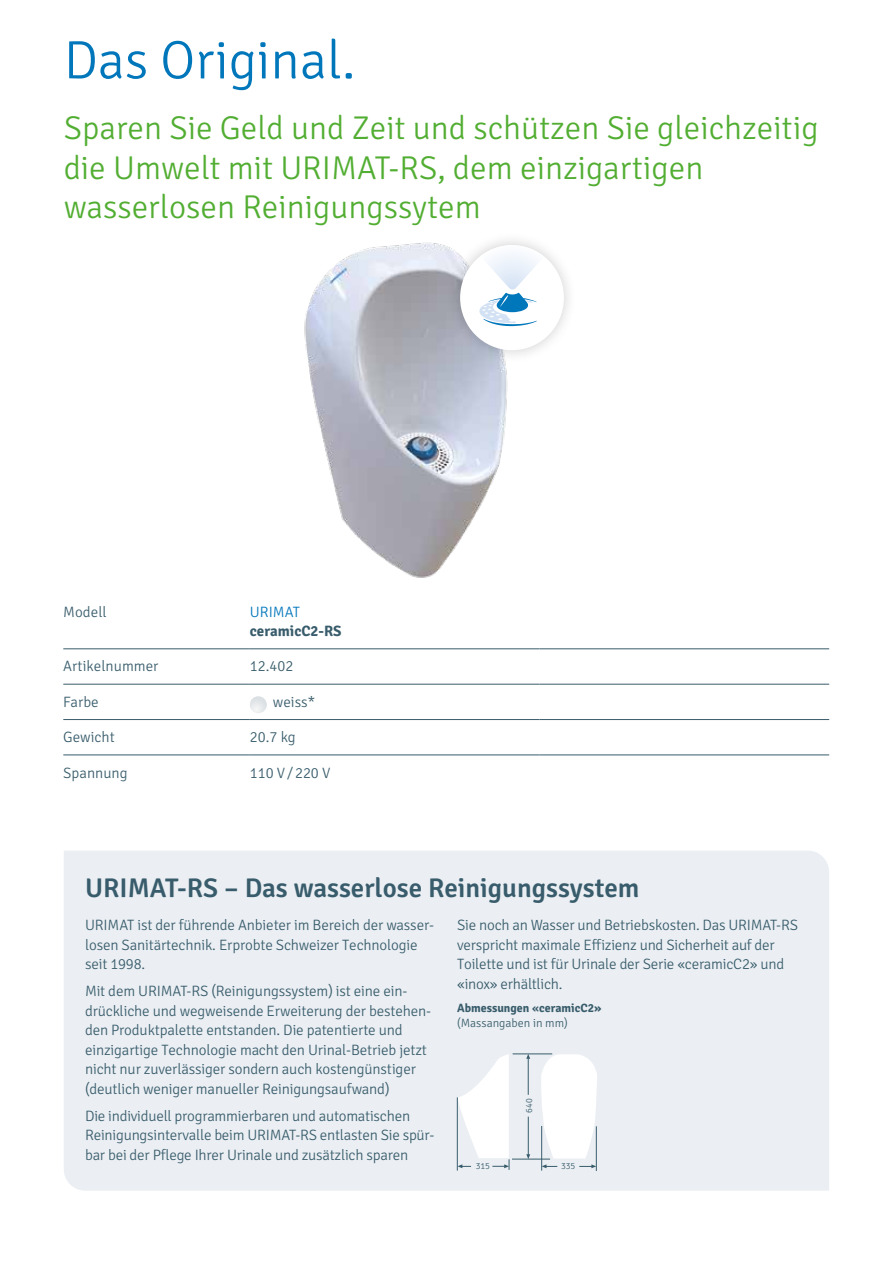
<style>
.page{position:relative;width:893px;height:1263px;background:#fff}
.page>*{position:absolute;margin:0;border:0;box-sizing:border-box;transform-origin:0 0}
.t1{font:300 54px "Signika Negative";color:#0076bb}
.t2{font:300 33px/39.6px "Signika Negative";color:#52ae32}
.t3{font:600 27px "Signika Negative";color:#385c6b}
.t4{font:300 15px/19.5px "Signika Negative";letter-spacing:-.01em;color:#385c6b}
.t5{font:700 15px "Signika Negative";color:#385c6b}
.t6{font:300 15px "Signika Negative";color:#0076bb}
.t7{font:700 12px/15.6px "Signika Negative";color:#385c6b}
.t8{font:300 9px "Signika Negative";color:#385c6b}
.s1{font-weight:600}
.s2{font-weight:300}
</style>
<div class="page">
<div style="left:64px;top:851px;width:765px;height:340px;background:#ebeff3"></div>
<img style="left:231px;top:242px;width:322px;height:408px">
<svg style="left:526px;top:1055px;width:4px;height:4px"></svg>
<svg style="left:526px;top:1154px;width:4px;height:5px"></svg>
<svg style="left:541px;top:1054px;width:56px;height:104px"></svg>
<hr style="left:513px;top:1054px;width:39px;height:1px;background:#385c6b">
<hr style="left:512px;top:1159px;width:38px;height:1px;background:#385c6b">
<hr style="left:528px;top:1058px;width:1px;height:37px;background:#385c6b">
<hr style="left:528px;top:1116px;width:1px;height:39px;background:#385c6b">
<svg style="left:542px;top:1164px;width:15px;height:4px"></svg>
<svg style="left:579px;top:1164px;width:17px;height:4px"></svg>
<svg style="left:457px;top:1054px;width:53px;height:116px"></svg>
<hr style="left:541px;top:1126px;width:1px;height:44px;background:#385c6b">
<hr style="left:596px;top:1126px;width:1px;height:45px;background:#385c6b">
<hr style="left:457px;top:1097px;width:1px;height:73px;background:#385c6b">
<div style="left:446px;top:231px;width:132px;height:133px;background:#000;opacity:.2"></div>
<div style="left:460px;top:245px;width:104px;height:105px;background:#fff;border-radius:50%"></div>
<svg style="left:479px;top:245px;width:65px;height:81px"></svg>
<hr style="left:63px;top:648px;width:187px;height:1px;background:#385c6b">
<hr style="left:250px;top:648px;width:289px;height:1px;background:#385c6b">
<hr style="left:539px;top:648px;width:290px;height:1px;background:#385c6b">
<hr style="left:63px;top:684px;width:187px;height:1px;background:#385c6b">
<hr style="left:250px;top:684px;width:289px;height:1px;background:#385c6b">
<hr style="left:539px;top:684px;width:290px;height:1px;background:#385c6b">
<hr style="left:63px;top:719px;width:187px;height:1px;background:#385c6b">
<hr style="left:250px;top:719px;width:289px;height:1px;background:#385c6b">
<hr style="left:539px;top:719px;width:290px;height:1px;background:#385c6b">
<hr style="left:63px;top:755px;width:187px;height:1px;background:#385c6b">
<hr style="left:250px;top:755px;width:289px;height:1px;background:#385c6b">
<hr style="left:539px;top:755px;width:290px;height:1px;background:#385c6b">
<svg style="left:250px;top:696px;width:17px;height:17px"></svg>
<h1 class="t1" style="left:64px;top:31px;width:293px">Das Original.</h1>
<h2 class="t2" style="left:64px;top:109px;width:756px">Sparen Sie Geld und Zeit und schützen Sie gleichzeitig die Umwelt mit URIMAT-RS, dem einzigartigen wasserlosen Reinigungssytem</h2>
<p class="t4" style="left:63px;top:602px;width:45px">Modell</p>
<p class="t6" style="left:250px;top:603px;width:52px">URIMAT</p>
<p class="t5" style="left:250px;top:622px;width:93px">ceramicC2-RS</p>
<p class="t4" style="left:63px;top:657px;width:97px">Artikelnummer</p>
<p class="t4" style="left:250px;top:657px;width:45px">12.402</p>
<p class="t4" style="left:63px;top:692px;width:37px">Farbe</p>
<p class="t4" style="left:273px;top:692px;width:44px">weiss*</p>
<p class="t4" style="left:63px;top:728px;width:53px">Gewicht</p>
<p class="t4" style="left:250px;top:728px;width:48px">20.7 kg</p>
<p class="t4" style="left:63px;top:763px;width:66px">Spannung</p>
<p class="t4" style="left:250px;top:763px;width:82px">110 V/220 V</p>
<h3 class="t3" style="left:85px;top:872px;width:556px">URIMAT-RS – Das wasserlose Reinigungssystem</h3>
<p class="t4" style="left:85px;top:916px;width:351px">URIMAT ist der führende Anbieter im Bereich der wasser&shy;losen Sanitärtechnik. Erprobte Schweizer Technologie seit 1998.</p>
<p class="t4" style="left:85px;top:982px;width:348px">Mit dem URIMAT-RS (Reinigungssystem) ist eine ein&shy;drückliche und wegweisende Erweiterung der bestehen&shy;den Produktpalette entstanden. Die patentierte und einzigartige Technologie macht den Urinal-Betrieb jetzt nicht nur zuverlässiger sondern auch kostengünstiger (deutlich weniger manueller Reinigungsaufwand)</p>
<p class="t4" style="left:85px;top:1106px;width:351px">Die individuell programmierbaren und automatischen<br>Reinigungsintervalle beim URIMAT-RS entlasten Sie spür&shy;bar bei der Pflege Ihrer Urinale und zusätzlich sparen</p>
<p class="t4" style="left:457px;top:916px;width:342px">Sie noch an Wasser und Betriebskosten. Das URIMAT-RS verspricht maximale Effizienz und Sicherheit auf der Toilette und ist für Urinale der Serie «ceramicC2» und «inox» erhältlich.</p>
<p class="t7" style="left:457px;top:1000px;width:146px">Abmessungen <span class="s1">«</span>ceramicC2» <span class="s2">(Massangaben in mm)</span></p>
<p class="t8" style="left:524px;top:1113px;width:16px;rotate:-90deg">640</p>
<p class="t8" style="left:476px;top:1161px;width:16px">315</p>
<p class="t8" style="left:561px;top:1161px;width:16px">335</p>
</div>
